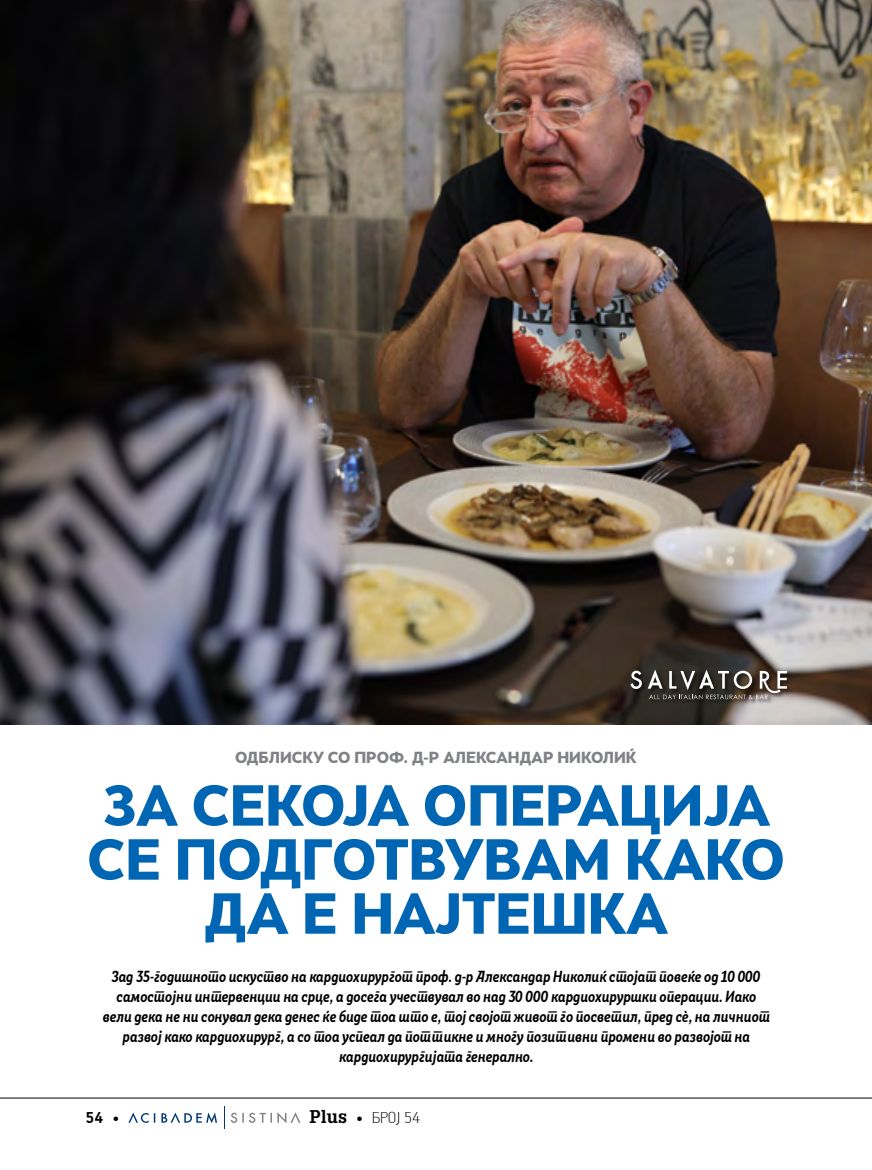
<style>
.page{position:relative;width:872px;height:1170px;background:#fff}
.page>*{position:absolute;margin:0;border:0;box-sizing:border-box;transform-origin:0 0}
.t1{font:900 54px/54px "Skola Sans";color:#0066b3;text-align:center}
.t2{font:100 18px "PF Handbook Pro";color:#000}
.t3{font:700 18px "PF Handbook Pro";color:#000}
.t4{font:italic 700 15px/19.8px "Skola Sans Cn";color:#000;text-align:center}
.t5{font:900 15px "Skola Sans";color:#808285}
.s1{font-family:"Glypha";font-weight:700}
.s2{font-weight:700}
</style>
<div class="page">
<img style="left:0;top:0;width:872px;height:724px">
<div style="left:630px;top:669px;width:162px;height:34px;background:#000;opacity:.5"></div>
<svg style="left:630px;top:669px;width:157px;height:30px;background:#5e5954"></svg>
<hr style="left:0;top:1097px;width:872px;height:1px;background:#000">
<svg style="left:231px;top:1112px;width:69px;height:11px"></svg>
<svg style="left:128px;top:1112px;width:89px;height:10px"></svg>
<svg style="left:224px;top:1106px;width:1px;height:22px"></svg>
<p class="t5" style="left:235px;top:748px;width:403px">ОДБЛИСКУ СО ПРОФ. Д-Р АЛЕКСАНДАР НИКОЛИЌ</p>
<h1 class="t1" style="left:87px;top:777px;width:699px">ЗА СЕКОЈА ОПЕРАЦИЈА<br>СЕ ПОДГОТВУВАМ КАКО<br>ДА Е НАЈТЕШКА</h1>
<p class="t4" style="left:102px;top:966px;width:668px">Зад 35-годишното искуство на кардиохирургот проф. д-р Александар Николиќ стојат повеќе од 10 000 самостојни интервенции на срце, а досега учествувал во над 30 000 кардиохируршки операции. Иако вели дека не ни сонувал дека денес ќе биде тоа што е, тој својот живот го посветил, пред сѐ, на личниот развој како кардиохирург, а со тоа успеал да поттикне и многу позитивни промени во развојот на кардиохирургијата генерално.</p>
<p class="t3" style="left:86px;top:1106px;width:35px">54 •</p>
<p class="t2" style="left:309px;top:1106px;width:112px"><span class="s1">Plus</span> <span class="s2">•</span> БРОЈ 54</p>
</div>
